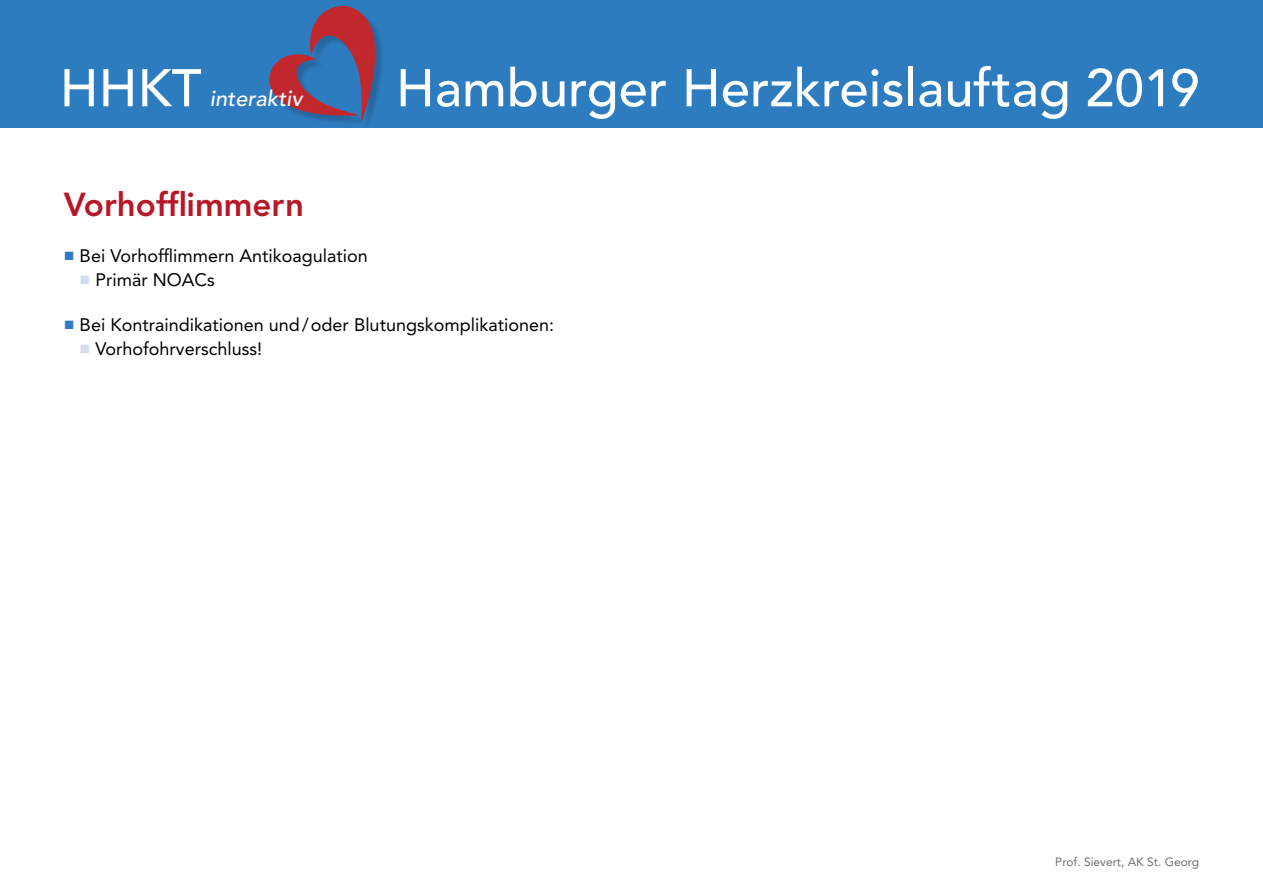
<style>
.page{position:relative;width:1263px;height:893px;background:#fff}
.page>*{position:absolute;margin:0;border:0;box-sizing:border-box;transform-origin:0 0}
.t1{font:500 52.5px "Avenir LT Std";color:#fff}
.t2{font:800 33px "Avenir LT Std";color:#b71828}
.t3{font:italic 500 21.75px "Avenir LT Std";color:#fff}
.t4{font:18px "Avenir LT Std";color:#000}
.t5{font:12px "Avenir LT Std";color:#706f6f}
.s1{font-family:"Arial";color:#2e7cc0}
.s2{font-family:"Arial";color:#d3dcf1}
</style>
<div class="page">
<div style="left:0;top:0;width:1263px;height:128px;background:#2e7cc0"></div>
<div style="left:271px;top:8px;width:114px;height:123px;background:#000;opacity:.18"></div>
<svg style="left:269px;top:5px;width:106px;height:116px"></svg>
<h1 class="t1" style="left:60px;top:58px;width:143px">HHKT</h1>
<p class="t3" style="left:210px;top:86px;width:94px">interaktiv</p>
<h2 class="t2" style="left:64px;top:185px;width:242px">Vorhofflimmern</h2>
<h1 class="t1" style="left:396px;top:58px;width:805px">Hamburger Herzkreislauftag 2019</h1>
<p class="t4" style="left:64px;top:245px;width:306px"><span class="s1">■</span> Bei Vorhofflimmern Antikoagulation</p>
<p class="t4" style="left:80px;top:269px;width:137px"><span class="s2">■</span> Primär NOACs</p>
<p class="t4" style="left:64px;top:314px;width:492px"><span class="s1">■</span> Bei Kontraindikationen und/oder Blutungskomplikationen:</p>
<p class="t4" style="left:80px;top:338px;width:184px"><span class="s2">■</span> Vorhofohrverschluss!</p>
<p class="t5" style="left:1055px;top:854px;width:145px">Prof. Sievert, AK St. Georg</p>
</div>
